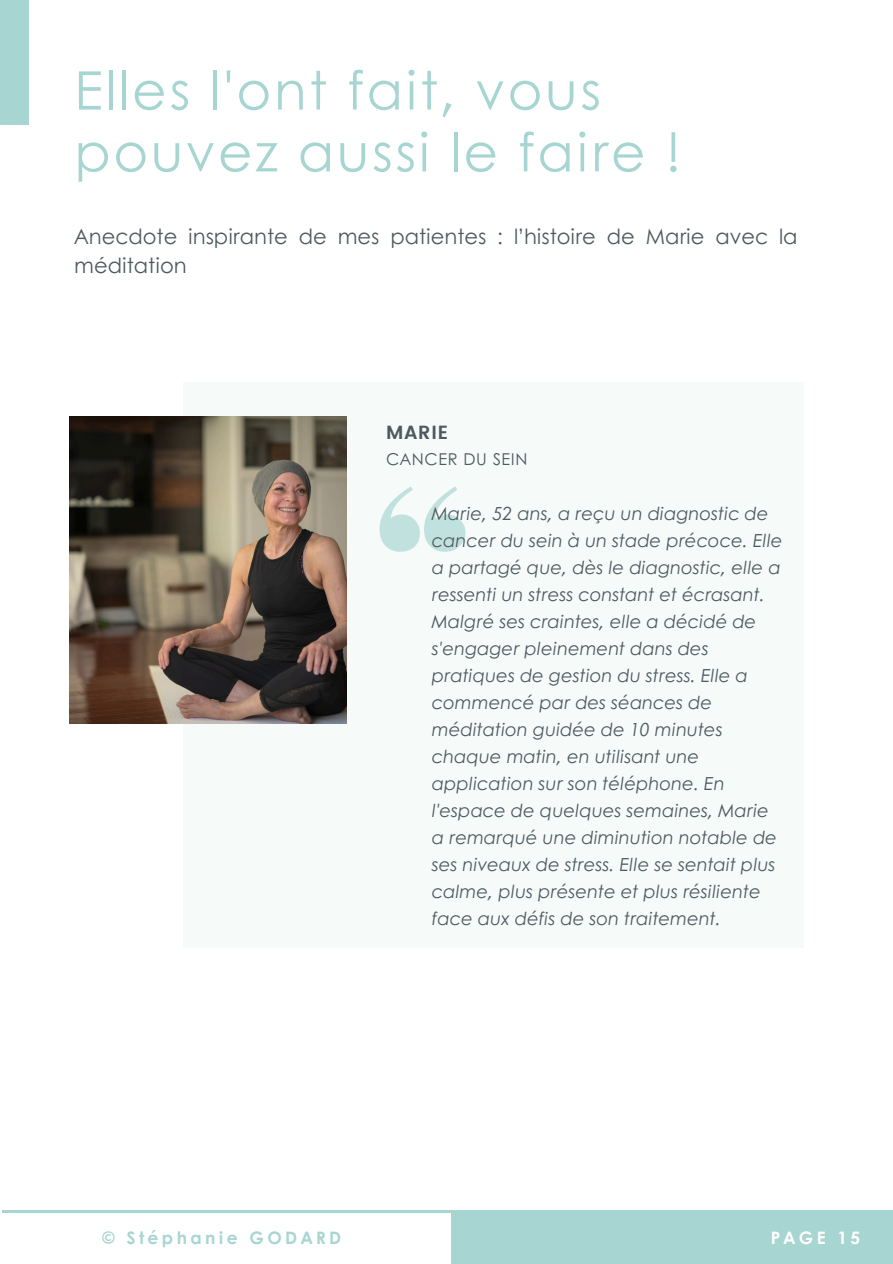
<style>
.page{position:relative;width:893px;height:1264px;background:#fff}
.page>*{position:absolute;margin:0;border:0;box-sizing:border-box;transform-origin:0 0}
.t1{font:53.1px/61.8px "Century Gothic";letter-spacing:.05em;color:#a7d5d2}
.t2{font:21px/29.2px "Century Gothic";color:#4f5a5f}
.t3{font:600 19.05px "Poppins";letter-spacing:.04em;color:#4f5a5f}
.t4{font:italic 18px/27px "Century Gothic";color:#4f5a5f}
.t5{font:700 17.1px "Century Gothic";letter-spacing:.2em;color:#a7d5d2}
.t6{font:700 17.1px "Century Gothic";letter-spacing:.2em;color:#fff}
.t7{font:16.35px "Century Gothic";letter-spacing:.04em;color:#4f5a5f}
</style>
<div class="page">
<div style="left:451px;top:1211px;width:441px;height:52px;background:#a7d5d2"></div>
<hr style="left:2px;top:1210px;width:890px;height:2px;background:#a7d5d2">
<div style="left:0;top:0;width:29px;height:124px;background:#a7d5d2"></div>
<div style="left:184px;top:382px;width:620px;height:565px;background:#f2f9f8"></div>
<svg style="left:379px;top:486px;width:86px;height:65px"></svg>
<img style="left:69px;top:416px;width:277px;height:307px">
<h3 class="t1" style="left:74px;top:57px;width:608px">Elles l'ont fait, vous pouvez aussi le faire !</h3>
<p class="t2" style="left:74px;top:221px;width:724px">Anecdote inspirante de mes patientes : l’histoire de Marie avec la méditation</p>
<h2 class="t3" style="left:386px;top:421px;width:64px">MARIE</h2>
<h5 class="t7" style="left:386px;top:447px;width:143px">CANCER DU SEIN</h5>
<p class="t4" style="left:431px;top:499px;width:352px">Marie, 52 ans, a reçu un diagnostic de cancer du sein à un stade précoce. Elle a partagé que, dès le diagnostic, elle a ressenti un stress constant et écrasant.<br>Malgré ses craintes, elle a décidé de s'engager pleinement dans des pratiques de gestion du stress. Elle a commencé par des séances de méditation guidée de 10 minutes chaque matin, en utilisant une application sur son téléphone. En l'espace de quelques semaines, Marie a remarqué une diminution notable de ses niveaux de stress. Elle se sentait plus calme, plus présente et plus résiliente face aux défis de son traitement.</p>
<h4 class="t5" style="left:102px;top:1224px;width:240px">© Stéphanie GODARD</h4>
<h1 class="t6" style="left:770px;top:1224px;width:91px">PAGE 15</h1>
</div>
